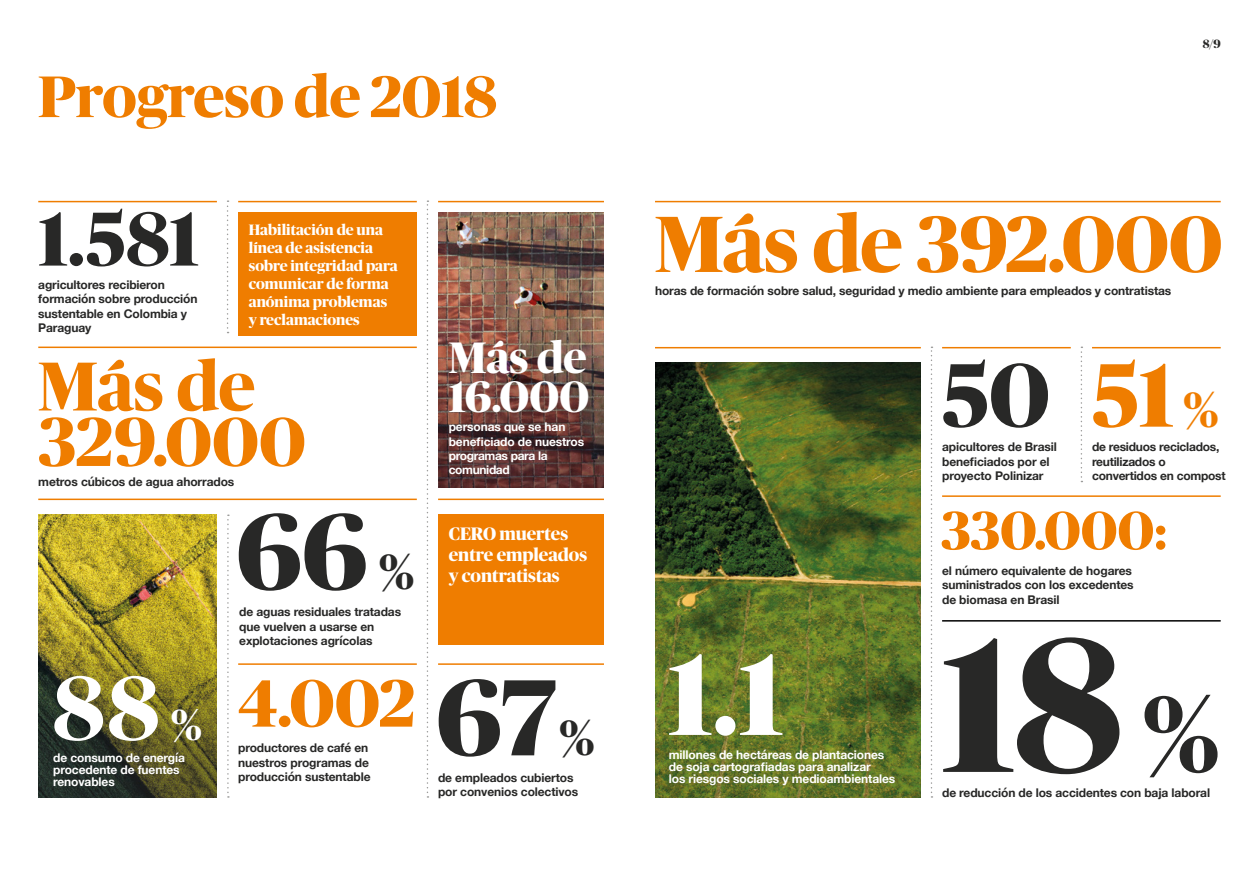
<style>
.page{position:relative;width:1259px;height:893px;background:#fff}
.page>*{position:absolute;margin:0;border:0;box-sizing:border-box;transform-origin:0 0}
.t1{font:700 190.8px "Publico Banner";color:#282827}
.t2{font:700 115.5px "Publico Banner";color:#fff}
.t3{font:700 108.15px "Publico Banner";color:#282827}
.t4{font:700 108px "Publico Banner";color:#282827}
.t5{font:700 90.75px "Publico Banner";color:#fff}
.t6{font:700 90px "Publico Banner";color:#ef7d00}
.t7{font:700 90px "Publico Banner";color:#282827}
.t8{font:700 79.5px "Publico Banner";letter-spacing:-.005em;color:#ef7d00}
.t9{font:700 76.35px "Publico Banner";color:#282827}
.t10{font:700 69px/55.5px "Publico Banner";color:#ef7d00}
.t11{font:700 66.75px "Publico Banner";color:#ef7d00}
.t12{font:700 58.5px "Publico Banner";color:#ef7d00}
.t13{font:700 54px "Publico Banner";color:#ef7d00}
.t14{font:700 43.95px/39px "Publico Banner";color:#fff}
.t15{font:700 18px/21px "Publico Banner";color:#fff}
.t16{font:700 15px/18px "Publico Banner";color:#fff}
.t17{font:700 12px/14.4px "Helvetica Neue";letter-spacing:-.01em;color:#282827}
.t18{font:700 12px/12px "Helvetica Neue";letter-spacing:-.01em;color:#fff}
.t19{font:700 12px "Publico Banner";color:#282827}
.s1{font-size:49.5px}
.s2{font-size:43.5px}
.s3{font-size:108px}
</style>
<div class="page">
<img style="left:38px;top:514px;width:179px;height:283px">
<img style="left:438px;top:213px;width:166px;height:274px">
<img style="left:655px;top:363px;width:266px;height:434px">
<hr style="left:438px;top:201px;width:166px;height:1px;background:#ef7d00">
<hr style="left:38px;top:201px;width:179px;height:1px;background:#ef7d00">
<hr style="left:238px;top:201px;width:179px;height:1px;background:#ef7d00">
<svg style="left:427px;top:200px;width:1px;height:598px"></svg>
<svg style="left:1080px;top:347px;width:2px;height:135px"></svg>
<svg style="left:227px;top:514px;width:2px;height:284px"></svg>
<svg style="left:227px;top:200px;width:1px;height:133px"></svg>
<hr style="left:238px;top:663px;width:179px;height:2px;background:#ef7d00">
<hr style="left:655px;top:201px;width:565px;height:1px;background:#ef7d00">
<hr style="left:38px;top:347px;width:379px;height:1px;background:#ef7d00">
<hr style="left:38px;top:499px;width:379px;height:1px;background:#ef7d00">
<hr style="left:942px;top:620px;width:278px;height:2px;background:#000">
<svg style="left:930px;top:347px;width:2px;height:451px"></svg>
<hr style="left:942px;top:495px;width:278px;height:2px;background:#ef7d00">
<hr style="left:942px;top:347px;width:128px;height:1px;background:#ef7d00">
<hr style="left:1092px;top:347px;width:128px;height:1px;background:#ef7d00">
<hr style="left:655px;top:347px;width:266px;height:1px;background:#ef7d00">
<div style="left:238px;top:213px;width:179px;height:123px;background:#ef7d00"></div>
<hr style="left:438px;top:499px;width:166px;height:1px;background:#ef7d00">
<hr style="left:438px;top:663px;width:166px;height:2px;background:#ef7d00">
<div style="left:438px;top:514px;width:166px;height:131px;background:#ef7d00"></div>
<h3 class="t12" style="left:38px;top:55px;width:460px">Progreso de 2018</h3>
<h3 class="t9" style="left:38px;top:185px;width:162px">1.581</h3>
<p class="t17" style="left:38px;top:278px;width:161px">agricultores recibieron formación sobre producción sustentable en Colombia y<br>Paraguay</p>
<p class="t16" style="left:249px;top:220px;width:151px">Habilitación de una línea de asistencia sobre integridad para comunicar de forma anónima problemas y reclamaciones</p>
<p class="t19" style="left:1203px;top:35px;width:19px">8/9</p>
<h3 class="t8" style="left:655px;top:188px;width:569px">Más de 392.000</h3>
<p class="t17" style="left:655px;top:284px;width:518px">horas de formación sobre salud, seguridad y medio ambiente para empleados y contratistas</p>
<h3 class="t14" style="left:449px;top:336px;width:142px">Más de<br>16.000</h3>
<p class="t18" style="left:449px;top:420px;width:137px;line-height:14.4px">personas que se han beneficiado de nuestros programas para la comunidad</p>
<h3 class="t10" style="left:38px;top:355px;width:269px">Más de<br>329.000</h3>
<h3 class="t7" style="left:942px;top:331px;width:109px">50</h3>
<p class="t17" style="left:942px;top:440px;width:116px">apicultores de Brasil beneficiados por el proyecto Polinizar</p>
<p class="t17" style="left:38px;top:475px;width:198px">metros cúbicos de agua ahorrados</p>
<h3 class="t6" style="left:1092px;top:331px;width:128px">51<span class="s1">%</span></h3>
<p class="t17" style="left:1092px;top:440px;width:135px">de residuos reciclados, reutilizados o convertidos en compost</p>
<h3 class="t5" style="left:53px;top:643px;width:150px">88 <span class="s2">%</span></h3>
<p class="t18" style="left:53px;top:752px;width:133px">de consumo de energía procedente de fuentes renovables</p>
<h3 class="t4" style="left:236px;top:475px;width:180px">66 <span class="s1">%</span></h3>
<p class="t17" style="left:239px;top:605px;width:163px">de aguas residuales tratadas que vuelven a usarse en explotaciones agrícolas</p>
<h3 class="t11" style="left:238px;top:656px;width:178px">4.002</h3>
<p class="t17" style="left:238px;top:741px;width:134px">productores de café en nuestros programas de producción sustentable</p>
<h3 class="t15" style="left:449px;top:522px;width:140px">CERO muertes entre empleados y contratistas</h3>
<h3 class="t3" style="left:436px;top:641px;width:160px">67<span class="s1">%</span></h3>
<p class="t17" style="left:438px;top:771px;width:142px">de empleados cubiertos por convenios colectivos</p>
<h2 class="t2" style="left:668px;top:612px;width:117px">1.1</h2>
<p class="t18" style="left:669px;top:749px;width:228px">millones de hectáreas de plantaciones de soja cartografiadas para analizar<br>los riesgos sociales y medioambientales</p>
<h3 class="t13" style="left:941px;top:492px;width:227px">330.000:</h3>
<p class="t17" style="left:942px;top:564px;width:193px">el número equivalente de hogares suministrados con los excedentes de biomasa en Brasil</p>
<h1 class="t1" style="left:941px;top:569px;width:280px">18 <span class="s3">%</span></h1>
<p class="t17" style="left:942px;top:786px;width:269px">de reducción de los accidentes con baja laboral</p>
</div>
